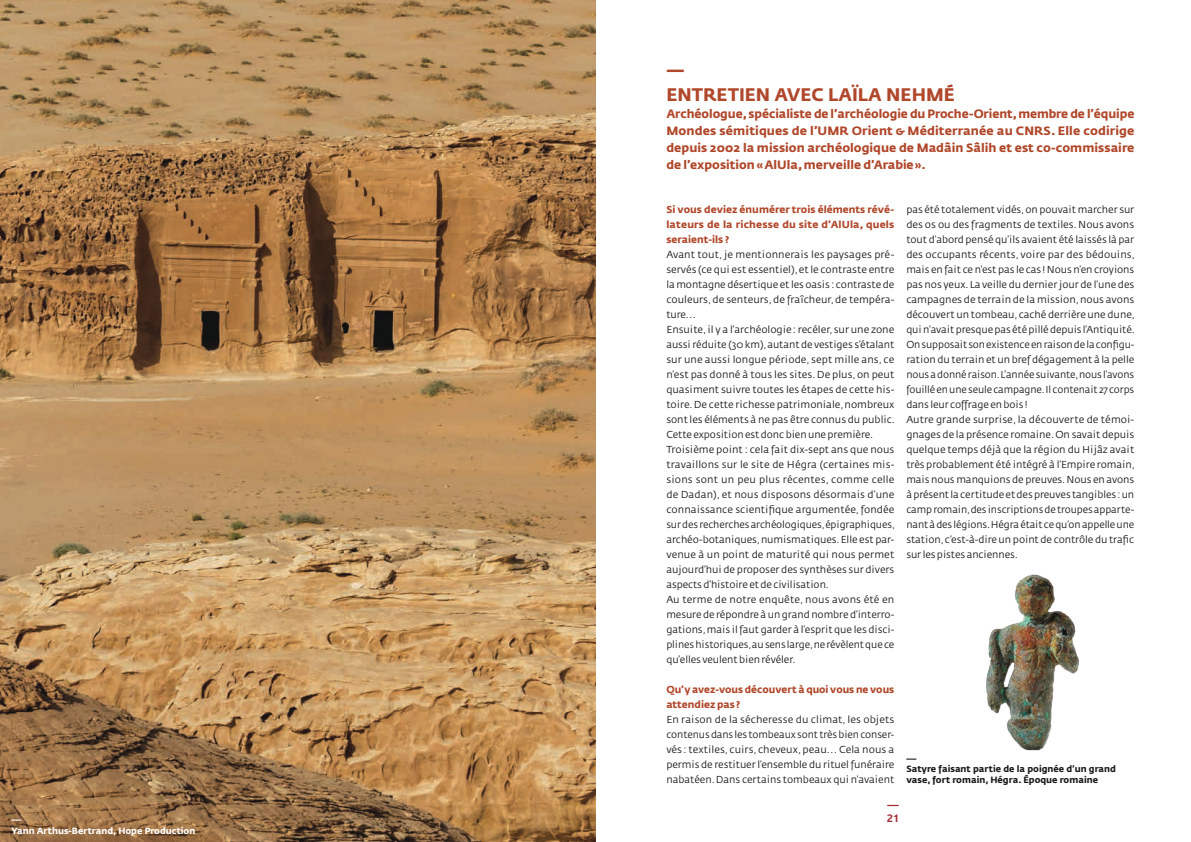
<style>
.page{position:relative;width:1191px;height:842px;background:#fff}
.page>*{position:absolute;margin:0;border:0;box-sizing:border-box;transform-origin:0 0}
.t1{font:700 18px/25px "Fedra Sans";color:#b0472a}
.t2{font:700 18px "Mondara Sans";color:#a52d3a}
.t3{font:700 15px "Mondara Sans";color:#a52d3a}
.t4{font:700 12px/17px "Fedra Sans";color:#b0472a;text-align:justify}
.t5{font:10px/15px "Fedra Sans";letter-spacing:-.005em;color:#1a1a1a}
.t6{font:700 10px/15px "Fedra Sans";color:#b0472a;text-align:justify}
.t7{font:500 10px "Fedra Sans";color:#fff}
.t8{font:500 10px "Fedra Sans";color:#1a1a1a}
.t9{font:700 9px/10.8px "Fedra Sans Std";color:#1a1a1a}
.t10{font:700 9px "Fedra Sans Std";color:#fff}
</style>
<div class="page">
<img style="left:0;top:0;width:595px;height:842px">
<img style="left:986px;top:574px;width:93px;height:177px">
<p class="t7" style="left:11px;top:814px;width:11px">—</p>
<p class="t10" style="left:11px;top:825px;width:185px">Yann Arthus-Bertrand, Hope Production</p>
<h1 class="t1" style="left:666px;top:58px;width:290px">—<br>ENTRETIEN AVEC LAÏLA NEHMÉ</h1>
<p class="t4" style="left:666px;top:106px;width:469px">Archéologue, spécialiste de l’archéologie du Proche-Orient, membre de l’équipe Mondes sémitiques de l’UMR Orient &amp; Méditerranée au CNRS. Elle codirige depuis 2002 la mission archéologique de Madâin Sâlih et est co-commissaire de l’exposition «AlUla, merveille d’Arabie».</p>
<p class="t6" style="left:666px;top:202px;width:229px">Si vous deviez énumérer trois éléments révé&shy;lateurs de la richesse du site d’AlUla, quels seraient-ils ?</p>
<p class="t5" style="left:666px;top:248px;width:230px">Avant tout, je mentionnerais les paysages pré&shy;servés (ce qui est essentiel),et le contraste entre la montagne désertique et les oasis : contraste de couleurs,de senteurs,de fraîcheur,de tempéra&shy;ture…<br>Ensuite,il y a l’archéologie : recéler,sur une zone aussi réduite (30 km),autant de vestiges s’étalant sur une aussi longue période, sept mille ans, ce n’est pas donné à tous les sites.De plus,on peut quasiment suivre toutes les étapes de cette his&shy;toire.De cette richesse patrimoniale,nombreux sont les éléments à ne pas être connus du public.<br>Cette expositionestdoncbienunepremière.<br>Troisième point : cela fait dix-sept ans que nous travaillons sur le site de Hégra (certaines mis&shy;sions sont un peu plus récentes, comme celle de Dadan), et nous disposons désormais d’une connaissance scientifique argumentée,fondée surdes recherchesarchéologiques,épigraphiques, archéo-botaniques,numismatiques.Elle est par&shy;venue à un point de maturité qui nous permet aujourd’hui de proposer des synthèses sur divers aspectsd’histoire etde civilisation.<br>Au terme de notre enquête, nous avons été en mesure de répondre à un grand nombre d’interro&shy;gations,mais il faut garder à l’esprit que les disci&shy;plineshistoriques,ausens large,nerévèlentquece qu’elles veulentbienrévéler.</p>
<p class="t6" style="left:666px;top:682px;width:229px">Qu’y avez-vous découvert à quoi vous ne vous attendiez pas?</p>
<p class="t5" style="left:666px;top:713px;width:229px;text-align:justify">En raison de la sécheresse du climat, les objets contenusdans les tombeaux sont trèsbienconser&shy;vés : textiles, cuirs, cheveux,peau… Cela nous a permis de restituer l’ensemble du rituel funéraire nabatéen.Dans certains tombeaux qui n’avaient</p>
<p class="t5" style="left:906px;top:202px;width:230px">pas été totalement vidés,on pouvait marcher sur des os ou des fragments de textiles.Nous avons tout d’abord pensé qu’ils avaient été laissés là par des occupants récents, voire par des bédouins, mais en fait ce n’est pas le cas ! Nous n’en croyions pas nos yeux.La veille du dernierjour de l’une des campagnes de terrain de la mission,nous avons découvert un tombeau,caché derrière une dune, quin’avaitpresquepasétépillédepuis l’Antiquité.<br>Onsupposait sonexistenceenraisondelaconfigu&shy;ration du terrain et un bref dégagement à la pelle nousadonnéraison.L’annéesuivante,nous l’avons fouilléenuneseulecampagne.Ilcontenait 27corps dans leur coffrage enbois !<br>Autre grande surprise, la découverte de témoi&shy;gnages de la présence romaine.On savait depuis quelque temps déjà que la région du Hijâz avait très probablement été intégré à l’Empire romain, mais nous manquions de preuves.Nous en avons àprésent lacertitudeetdespreuves tangibles :un campromain,des inscriptionsdetroupesapparte&shy;nantàdes légions.Hégraétaitcequ’onappelleune station,c’est-à-dire un point de contrôle du trafic surlespistesanciennes.</p>
<p class="t8" style="left:906px;top:752px;width:11px">—</p>
<p class="t9" style="left:906px;top:764px;width:211px">Satyre faisant partie de la poignée d’un grand vase, fort romain, Hégra. Époque romaine</p>
<h1 class="t2" style="left:886px;top:794px;width:15px">—</h1>
<h2 class="t3" style="left:887px;top:810px;width:14px">21</h2>
</div>
